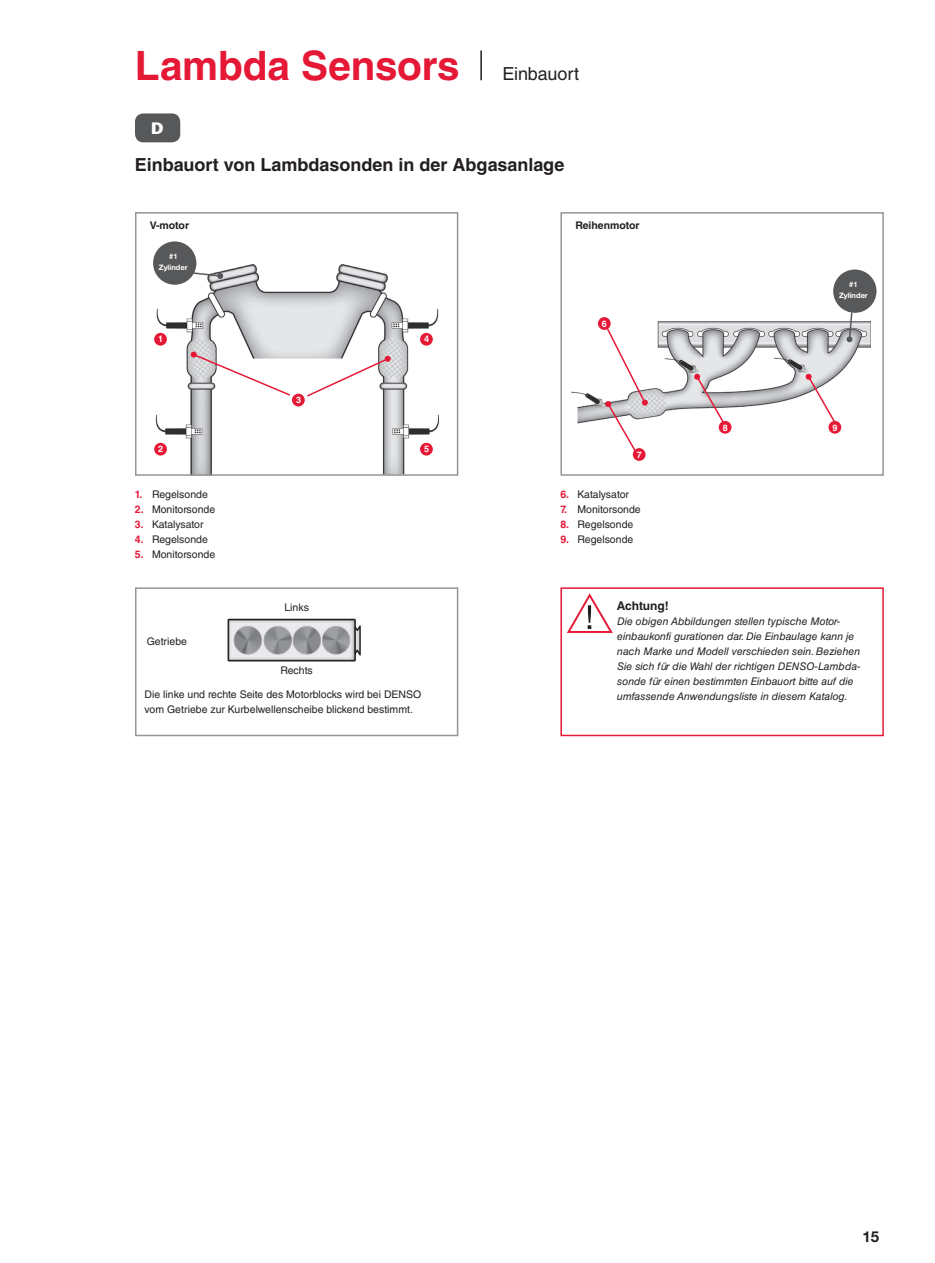
<style>
.page{position:relative;width:935px;height:1263px;background:#fff}
.page>*{position:absolute;margin:0;border:0;box-sizing:border-box;transform-origin:0 0}
.t1{font:700 40.5px "Helvetica LT Std";letter-spacing:-.005em;color:#e51836}
.t2{font:700 18px "Helvetica LT Std";letter-spacing:-.005em;color:#231f20}
.t3{font:18px "Helvetica LT Std";letter-spacing:-.005em;color:#231f20}
.t4{font:700 16.5px "Stone Sans Std";color:#fff}
.t5{font:700 15px "Helvetica Neue LT Pro";color:#231f20}
.t6{font:700 12px "Helvetica LT Std";letter-spacing:-.005em;color:#231f20}
.t7{font:italic 10.5px/15px "Helvetica LT Std";color:#231f20}
.t8{font:10.5px/15px "Helvetica LT Std";color:#231f20}
.t9{font:700 10.5px "Helvetica LT Std";color:#231f20}
.t10{font:700 9px "Helvetica LT Std";color:#fff}
.t11{font:700 7.5px/10.5px "Helvetica Neue LT Pro";color:#fff;text-align:center}
.s1{font-weight:700;color:#e51836}
</style>
<div class="page">
<div style="left:135px;top:113px;width:45px;height:29px;background:#57585a;border-radius:9px"></div>
<hr style="left:480px;top:50px;width:2px;height:30px;background:#231f20">
<img style="left:153px;top:249px;width:286px;height:224px">
<div style="left:135px;top:212px;width:323px;height:264px;border:2px solid #939598"></div>
<svg style="left:192px;top:353px;width:100px;height:44px"></svg>
<svg style="left:190px;top:351px;width:7px;height:7px"></svg>
<div style="left:154px;top:333px;width:13px;height:13px;background:#e51836;border-radius:50%"></div>
<svg style="left:305px;top:357px;width:84px;height:41px"></svg>
<div style="left:384px;top:356px;width:7px;height:6px;background:#e51836;border-radius:50%"></div>
<div style="left:292px;top:394px;width:13px;height:12px;background:#e51836;border-radius:50%"></div>
<div style="left:420px;top:333px;width:13px;height:13px;background:#e51836;border-radius:50%"></div>
<div style="left:154px;top:443px;width:13px;height:12px;background:#e51836;border-radius:50%"></div>
<div style="left:420px;top:443px;width:13px;height:12px;background:#e51836;border-radius:50%"></div>
<svg style="left:191px;top:271px;width:32px;height:8px"></svg>
<img style="left:571px;top:296px;width:299px;height:129px">
<div style="left:560px;top:212px;width:323px;height:264px;border:2px solid #939598"></div>
<svg style="left:846px;top:311px;width:7px;height:32px"></svg>
<svg style="left:603px;top:322px;width:43px;height:131px"></svg>
<svg style="left:693px;top:373px;width:33px;height:52px"></svg>
<svg style="left:805px;top:373px;width:32px;height:52px"></svg>
<div style="left:632px;top:448px;width:13px;height:13px;background:#e51836;border-radius:50%"></div>
<div style="left:598px;top:317px;width:12px;height:13px;background:#e51836;border-radius:50%"></div>
<div style="left:718px;top:421px;width:13px;height:13px;background:#e51836;border-radius:50%"></div>
<div style="left:828px;top:421px;width:13px;height:13px;background:#e51836;border-radius:50%"></div>
<img style="left:227px;top:618px;width:134px;height:44px">
<img style="left:354px;top:625px;width:7px;height:30px">
<img style="left:355px;top:628px;width:4px;height:24px">
<div style="left:135px;top:587px;width:323px;height:149px;border:2px solid #939598"></div>
<div style="left:560px;top:587px;width:323px;height:149px;border:2px solid #e51836"></div>
<svg style="left:567px;top:593px;width:45px;height:40px"></svg>
<div style="left:153px;top:241px;width:43px;height:44px;background:#57585a;border-radius:50%"></div>
<div style="left:833px;top:269px;width:43px;height:44px;background:#57585a;border-radius:50%"></div>
<h1 class="t1" style="left:135px;top:41px;width:326px">Lambda Sensors</h1>
<h2 class="t3" style="left:502px;top:63px;width:78px">Einbauort</h2>
<h3 class="t4" style="left:151px;top:118px;width:14px">D</h3>
<h2 class="t2" style="left:135px;top:153px;width:431px">Einbauort von Lambdasonden in der Abgasanlage</h2>
<p class="t9" style="left:150px;top:219px;width:41px">V-motor</p>
<p class="t9" style="left:575px;top:219px;width:66px">Reihenmotor</p>
<p class="t11" style="left:159px;top:251px;width:30px">#1<br>Zylinder</p>
<p class="t10" style="left:158px;top:334px;width:7px">1</p>
<p class="t10" style="left:296px;top:395px;width:7px">3</p>
<p class="t10" style="left:424px;top:334px;width:7px">4</p>
<p class="t10" style="left:158px;top:444px;width:7px">2</p>
<p class="t10" style="left:424px;top:444px;width:7px">5</p>
<p class="t8" style="left:135px;top:487px;width:74px"><span class="s1">1.</span> Regelsonde</p>
<p class="t8" style="left:135px;top:502px;width:82px"><span class="s1">2.</span> Monitorsonde</p>
<p class="t8" style="left:135px;top:517px;width:70px"><span class="s1">3.</span> Katalysator</p>
<p class="t8" style="left:135px;top:532px;width:74px"><span class="s1">4.</span> Regelsonde</p>
<p class="t8" style="left:135px;top:547px;width:82px"><span class="s1">5.</span> Monitorsonde</p>
<p class="t8" style="left:147px;top:634px;width:42px">Getriebe</p>
<p class="t8" style="left:284px;top:600px;width:26px">Links</p>
<p class="t8" style="left:280px;top:662px;width:34px">Rechts</p>
<p class="t8" style="left:144px;top:687px;width:278px">Die linke und rechte Seite des Motorblocks wird bei DENSO vom Getriebe zur Kurbelwellenscheibe blickend bestimmt.</p>
<p class="t10" style="left:602px;top:318px;width:7px">6</p>
<p class="t10" style="left:636px;top:449px;width:7px">7</p>
<p class="t8" style="left:560px;top:487px;width:70px"><span class="s1">6.</span> Katalysator</p>
<p class="t8" style="left:560px;top:502px;width:82px"><span class="s1">7.</span> Monitorsonde</p>
<p class="t8" style="left:560px;top:517px;width:74px"><span class="s1">8.</span> Regelsonde</p>
<p class="t8" style="left:560px;top:532px;width:74px"><span class="s1">9.</span> Regelsonde</p>
<p class="t11" style="left:838px;top:279px;width:30px">#1<br>Zylinder</p>
<p class="t10" style="left:722px;top:422px;width:7px">8</p>
<p class="t10" style="left:832px;top:422px;width:7px">9</p>
<p class="t6" style="left:616px;top:599px;width:53px">Achtung!</p>
<p class="t7" style="left:617px;top:614px;width:245px">Die obigen Abbildungen stellen typische Motor&shy;einbaukonfi gurationen dar. Die Einbaulage kann je nach Marke und Modell verschieden sein. Beziehen Sie sich für die Wahl der richtigen DENSO-Lambda&shy;sonde für einen bestimmten Einbauort bitte auf die umfassende Anwendungsliste in diesem Katalog.</p>
<h3 class="t5" style="left:862px;top:1231px;width:18px">15</h3>
</div>
